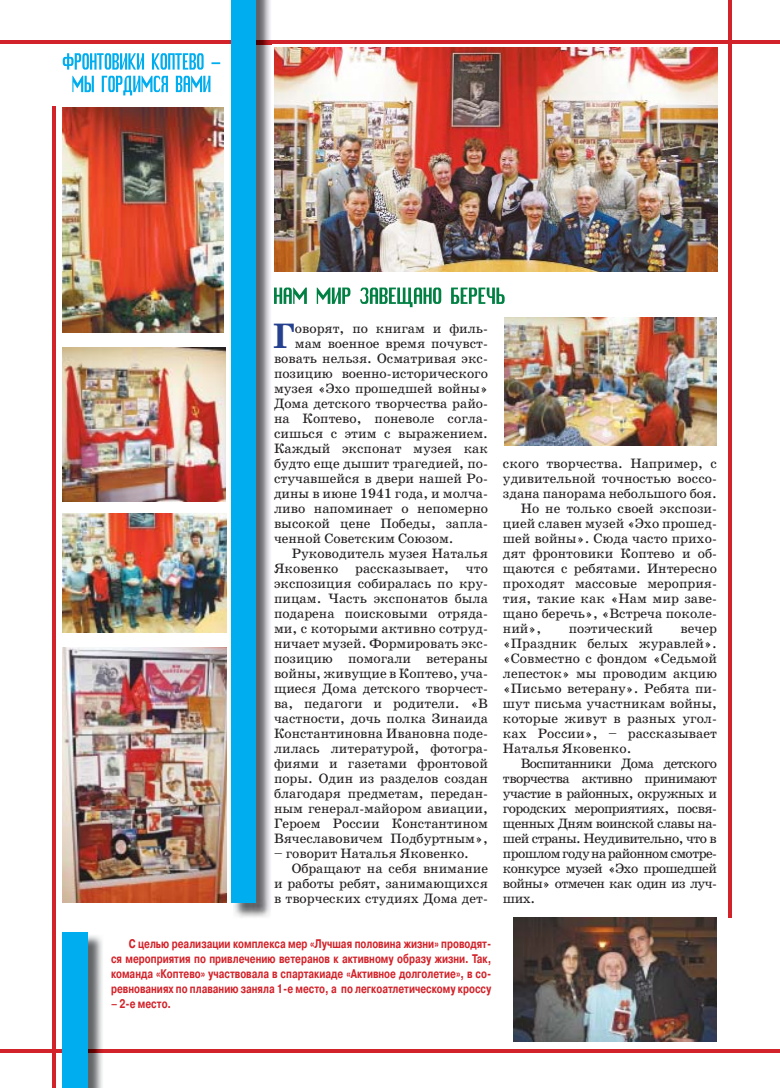
<style>
.page{position:relative;width:780px;height:1088px;background:#fff}
.page>*{position:absolute;margin:0;border:0;box-sizing:border-box;transform-origin:0 0}
.t1{font:700 35.75px "School Book C";color:#25408e}
.t2{font:13.75px/15px "School Book C";color:#231f20;text-align:justify}
.t3{font:700 12.5px/15px "Pragmatica C";color:#d2232a;text-align:justify;scale:.75 1}
</style>
<div class="page">
<hr style="left:0;top:1049px;width:780px;height:3px;background:#d2232a">
<hr style="left:52px;top:106px;width:3px;height:981px;background:#d2232a">
<img style="left:88px;top:935px;width:15px;height:152px">
<img style="left:88px;top:1049px;width:15px;height:3px">
<div style="left:63px;top:932px;width:25px;height:155px;background:#00aeef"></div>
<hr style="left:0;top:40px;width:780px;height:4px;background:#d2232a">
<hr style="left:728px;top:0;width:4px;height:917px;background:#d2232a">
<img style="left:233px;top:0;width:38px;height:918px">
<img style="left:256px;top:40px;width:15px;height:4px">
<div style="left:231px;top:0;width:25px;height:902px;background:#00aeef"></div>
<svg style="left:72px;top:76px;width:138px;height:19px"></svg>
<svg style="left:63px;top:53px;width:157px;height:17px"></svg>
<img style="left:514px;top:917px;width:203px;height:124px">
<img style="left:274px;top:47px;width:444px;height:224px">
<img style="left:504px;top:317px;width:213px;height:129px">
<img style="left:63px;top:514px;width:163px;height:118px">
<svg style="left:274px;top:287px;width:231px;height:20px"></svg>
<img style="left:63px;top:107px;width:160px;height:225px">
<img style="left:63px;top:647px;width:164px;height:255px">
<img style="left:63px;top:347px;width:162px;height:154px">
<h1 class="t1" style="left:273px;top:321px;width:24px">Г</h1>
<p class="t2" style="left:295px;top:322px;width:195px">оворят, по книгам и филь-</p>
<p class="t2" style="left:295px;top:337px;width:195px">мам военное время почувст-</p>
<p class="t2" style="left:274px;top:352px;width:215px">вовать нельзя. Осматривая экс-</p>
<p class="t2" style="left:274px;top:367px;width:215px">позицию военно-исторического</p>
<p class="t2" style="left:274px;top:382px;width:215px">музея «Эхо прошедшей войны»</p>
<p class="t2" style="left:274px;top:397px;width:215px">Дома детского творчества райо-</p>
<p class="t2" style="left:274px;top:412px;width:215px">на Коптево, поневоле согла-</p>
<p class="t2" style="left:274px;top:427px;width:215px">сишься с этим с выражением.</p>
<p class="t2" style="left:274px;top:442px;width:215px">Каждый экспонат музея как</p>
<p class="t2" style="left:274px;top:457px;width:215px">будто еще дышит трагедией, по-</p>
<p class="t2" style="left:274px;top:472px;width:215px">стучавшейся в двери нашей Ро-</p>
<p class="t2" style="left:274px;top:487px;width:215px">дины в июне 1941 года, и молча-</p>
<p class="t2" style="left:274px;top:502px;width:215px">ливо напоминает о непомерно</p>
<p class="t2" style="left:274px;top:517px;width:215px">высокой цене Победы, запла-</p>
<p class="t2" style="left:274px;top:532px;width:181px">ченной Советским Союзом.</p>
<p class="t2" style="left:292px;top:547px;width:198px">Руководитель музея Наталья</p>
<p class="t2" style="left:274px;top:562px;width:215px">Яковенко рассказывает, что</p>
<p class="t2" style="left:274px;top:577px;width:215px">экспозиция собиралась по кру-</p>
<p class="t2" style="left:274px;top:592px;width:215px">пицам. Часть экспонатов была</p>
<p class="t2" style="left:274px;top:607px;width:215px">подарена поисковыми отряда-</p>
<p class="t2" style="left:274px;top:622px;width:215px">ми, с которыми активно сотруд-</p>
<p class="t2" style="left:274px;top:637px;width:215px">ничает музей. Формировать экс-</p>
<p class="t2" style="left:274px;top:652px;width:215px">позицию помогали ветераны</p>
<p class="t2" style="left:274px;top:667px;width:215px">войны, живущие в Коптево, уча-</p>
<p class="t2" style="left:274px;top:682px;width:215px">щиеся Дома детского творчест-</p>
<p class="t2" style="left:274px;top:697px;width:215px">ва, педагоги и родители. «В</p>
<p class="t2" style="left:274px;top:712px;width:215px">частности, дочь полка Зинаида</p>
<p class="t2" style="left:274px;top:727px;width:215px">Константиновна Ивановна поде-</p>
<p class="t2" style="left:274px;top:742px;width:215px">лилась литературой, фотогра-</p>
<p class="t2" style="left:274px;top:757px;width:215px">фиями и газетами фронтовой</p>
<p class="t2" style="left:274px;top:772px;width:215px">поры. Один из разделов создан</p>
<p class="t2" style="left:274px;top:787px;width:215px">благодаря предметам, передан-</p>
<p class="t2" style="left:274px;top:802px;width:215px">ным генерал-майором авиации,</p>
<p class="t2" style="left:274px;top:817px;width:215px">Героем России Константином</p>
<p class="t2" style="left:274px;top:832px;width:215px">Вячеславовичем Подбуртным»,</p>
<p class="t2" style="left:274px;top:847px;width:197px">– говорит Наталья Яковенко.</p>
<p class="t2" style="left:292px;top:862px;width:198px">Обращают на себя внимание</p>
<p class="t2" style="left:274px;top:877px;width:215px">и работы ребят, занимающихся</p>
<p class="t2" style="left:274px;top:892px;width:215px">в творческих студиях Дома дет-</p>
<p class="t2" style="left:503px;top:457px;width:215px">ского творчества. Например, с</p>
<p class="t2" style="left:503px;top:472px;width:215px">удивительной точностью воссо-</p>
<p class="t2" style="left:503px;top:487px;width:215px">здана панорама небольшого боя.</p>
<p class="t2" style="left:521px;top:502px;width:198px">Но не только своей экспози-</p>
<p class="t2" style="left:503px;top:517px;width:215px">цией славен музей «Эхо прошед-</p>
<p class="t2" style="left:503px;top:532px;width:215px">шей войны». Сюда часто прихо-</p>
<p class="t2" style="left:503px;top:547px;width:215px">дят фронтовики Коптево и об-</p>
<p class="t2" style="left:503px;top:562px;width:215px">щаются с ребятами. Интересно</p>
<p class="t2" style="left:503px;top:577px;width:215px">проходят массовые мероприя-</p>
<p class="t2" style="left:503px;top:592px;width:215px">тия, такие как «Нам мир заве-</p>
<p class="t2" style="left:503px;top:607px;width:215px">щано беречь», «Встреча поколе-</p>
<p class="t2" style="left:503px;top:622px;width:40px">ний»,</p>
<p class="t2" style="left:569px;top:622px;width:86px">поэтический</p>
<p class="t2" style="left:503px;top:622px;width:215px;text-indent:178px">вечер «Праздник белых журавлей». «Совместно с фондом «Седьмой лепесток» мы проводим акцию «Письмо ветерану». Ребята пи&shy;шут письма участникам войны, которые живут в разных угол&shy;ках России», – рассказывает Наталья Яковенко.</p>
<p class="t2" style="left:503px;top:757px;width:215px;text-indent:18px">Воспитанники Дома детского творчества активно принимают участие в районных, окружных и городских мероприятиях, посвя&shy;щенных Дням воинской славы на&shy;шей страны. Неудивительно, что в прошлом году на районном смотре&shy;конкурсе музей «Эхо прошедшей войны» отмечен как один из луч&shy;ших.</p>
<p class="t3" style="left:111px;top:937px;width:509px;text-indent:18px">С целью реализации комплекса мер «Лучшая половина жизни» проводят&shy;ся мероприятия по привлечению ветеранов к активному образу жизни. Так, команда «Коптево» участвовала в спартакиаде «Активное долголетие», в со&shy;ревнованиях по плаванию заняла 1-е место, а по легкоатлетическому кроссу</p>
<p class="t3" style="left:111px;top:997px;width:82px">– 2-е место.</p>
</div>
